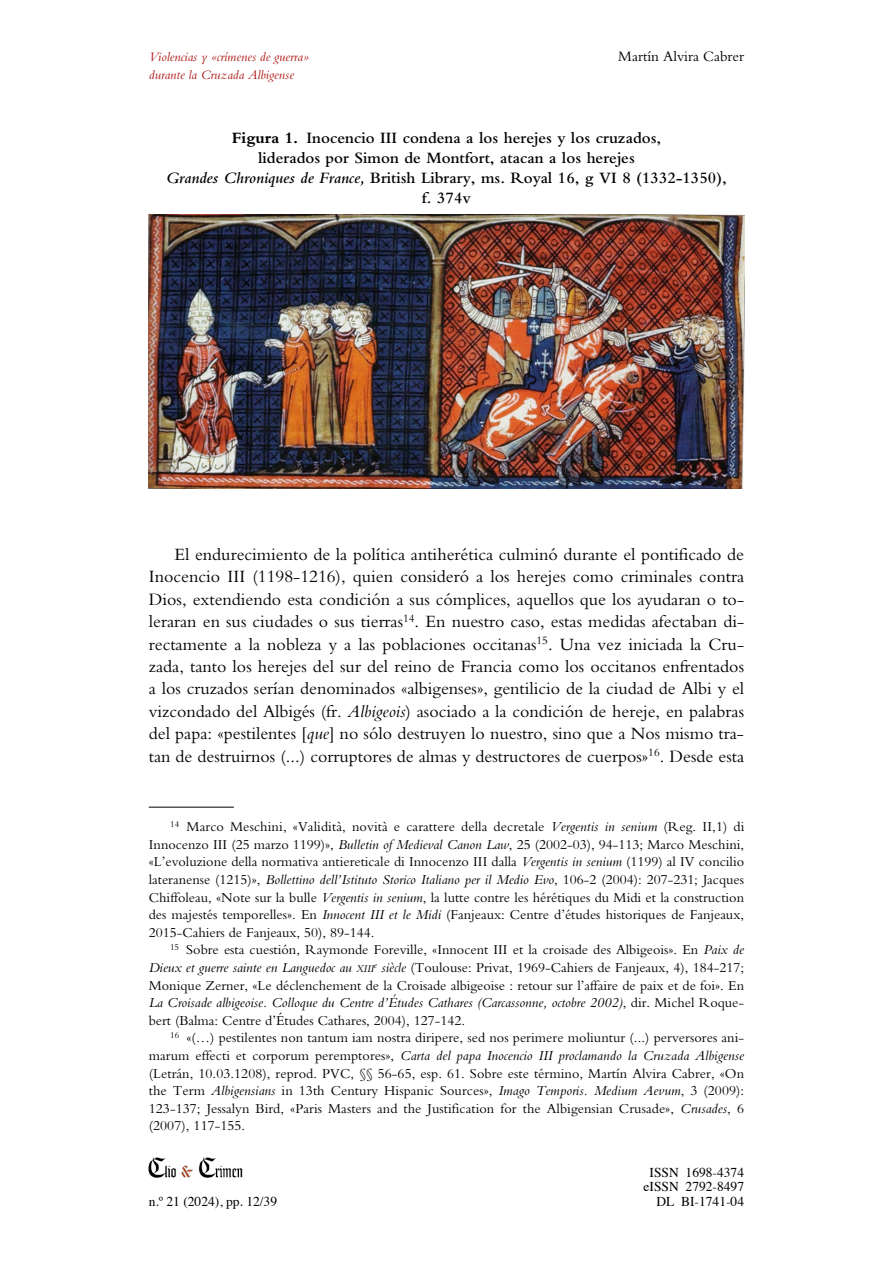
<style>
.page{position:relative;width:893px;height:1263px;background:#fff}
.page>*{position:absolute;margin:0;border:0;box-sizing:border-box;transform-origin:0 0}
.t1{font:18px/22.4px "Bembo Std";color:#000;text-align:justify}
.t2{font:600 16.5px/20px "Bembo Std";color:#000;text-align:center}
.t3{font:15px "Bembo Std";color:#000}
.t4{font:14.25px/17.5px "Bembo Std";color:#000;text-align:justify}
.t5{font:13.5px/14.2px "Times";color:#000;text-align:center}
.t6{font:italic 13.5px "Bembo Std";color:#af1917}
.s1{font-weight:700}
.s2{font-style:italic}
.s3{font-style:italic;font-size:10.65px}
</style>
<div class="page">
<img style="left:149px;top:1157px;width:93px;height:21px">
<img style="left:149px;top:215px;width:595px;height:274px">
<hr style="left:149px;top:807px;width:85px;height:1px;background:#000">
<p class="t6" style="left:149px;top:49px;width:162px">Violencias y «crímenes de guerra»</p>
<p class="t3" style="left:618px;top:48px;width:127px">Martín Alvira Cabrer</p>
<p class="t6" style="left:149px;top:67px;width:147px">durante la Cruzada Albigense</p>
<p class="t2" style="left:166px;top:128px;width:562px"><span class="s1">Figura 1.</span> Inocencio III condena a los herejes y los cruzados,<br>liderados por Simon de Montfort, atacan a los herejes<br><span class="s2">Grandes Chroniques de France,</span> British Library, ms. Royal 16, g VI 8 (1332-1350), f. 374v</p>
<p class="t1" style="left:149px;top:543px;width:597px;text-indent:26px">El endurecimiento de la política antiherética culminó durante el pontificado de Inocencio III (1198-1216), quien consideró a los herejes como criminales contra Dios, extendiendo esta condición a sus cómplices, aquellos que los ayudaran o to&shy;leraran en sus ciudades o sus tierras<sup>14</sup>. En nuestro caso, estas medidas afectaban di&shy;rectamente a la nobleza y a las poblaciones occitanas<sup>15</sup>. Una vez iniciada la Cru&shy;zada, tanto los herejes del sur del reino de Francia como los occitanos enfrentados a los cruzados serían denominados «albigenses», gentilicio de la ciudad de Albi y el vizcondado del Albigés (fr. <span class="s2">Albigeois</span>) asociado a la condición de hereje, en palabras del papa: «pestilentes [<span class="s2">que</span>] no sólo destruyen lo nuestro, sino que a Nos mismo tra&shy;tan de destruirnos (...) corruptores de almas y destructores de cuerpos»<sup>16</sup>. Desde esta</p>
<p class="t4" style="left:149px;top:818px;width:597px;text-indent:21px"><sup>14</sup> Marco Meschini, «Validità, novità e carattere della decretale <span class="s2">Vergentis in senium</span> (Reg. II,1) di Innocenzo III (25 marzo 1199)», <span class="s2">Bulletin of Medieval Canon Law</span>, 25 (2002-03), 94-113; Marco Meschini, «L’evoluzione della normativa antiereticale di Innocenzo III dalla <span class="s2">Vergentis in senium</span> (1199) al IV concilio lateranense (1215)», <span class="s2">Bollettino dell’Istituto Storico Italiano per il Medio Evo</span>, 106-2 (2004): 207-231; Jacques Chiffoleau, «Note sur la bulle <span class="s2">Vergentis in senium</span>, la lutte contre les hérétiques du Midi et la construction des majestés temporelles». En <span class="s2">Innocent III et le Midi</span> (Fanjeaux: Centre d’études historiques de Fanjeaux, 2015-Cahiers de Fanjeaux, 50), 89-144.</p>
<p class="t4" style="left:149px;top:941px;width:597px;text-indent:21px"><sup>15</sup> Sobre esta cuestión, Raymonde Foreville, «Innocent III et la croisade des Albigeois». En <span class="s2">Paix de Dieux et guerre sainte en Languedoc au</span> <span class="s3">xiii</span><sup>e</sup> <span class="s2">siècle</span> (Toulouse: Privat, 1969-Cahiers de Fanjeaux, 4), 184-217; Monique Zerner, «Le déclenchement de la Croisade albigeoise : retour sur l’affaire de paix et de foi». En <span class="s2">La Croisade albigeoise. Colloque du Centre d’Études Cathares (Carcassonne, octobre 2002)</span>, dir. Michel Roque&shy;bert (Balma: Centre d’Études Cathares, 2004), 127-142.</p>
<p class="t4" style="left:149px;top:1029px;width:597px;text-indent:21px"><sup>16</sup> «(…) pestilentes non tantum iam nostra diripere, sed nos perimere moliuntur (...) perversores ani&shy;marum effecti et corporum peremptores», <span class="s2">Carta del papa Inocencio III proclamando la Cruzada Albigense </span>(Letrán, 10.03.1208), reprod. PVC, §§ 56-65, esp. 61. Sobre este término, Martín Alvira Cabrer, «On the Term <span class="s2">Albigensians</span> in 13th Century Hispanic Sources», <span class="s2">Imago Temporis. Medium Aevum</span>, 3 (2009):<br>123-137; Jessalyn Bird, «Paris Masters and the Justification for the Albigensian Crusade», <span class="s2">Crusades</span>, 6 (2007), 117-155.</p>
<p class="t5" style="left:644px;top:1164px;width:102px">ISSN 1698-4374 eISSN 2792-8497</p>
<p class="t5" style="left:149px;top:1193px;width:130px">n.º 21 (2024), pp. 12/39</p>
<p class="t5" style="left:656px;top:1193px;width:89px">DL BI-1741-04</p>
</div>
